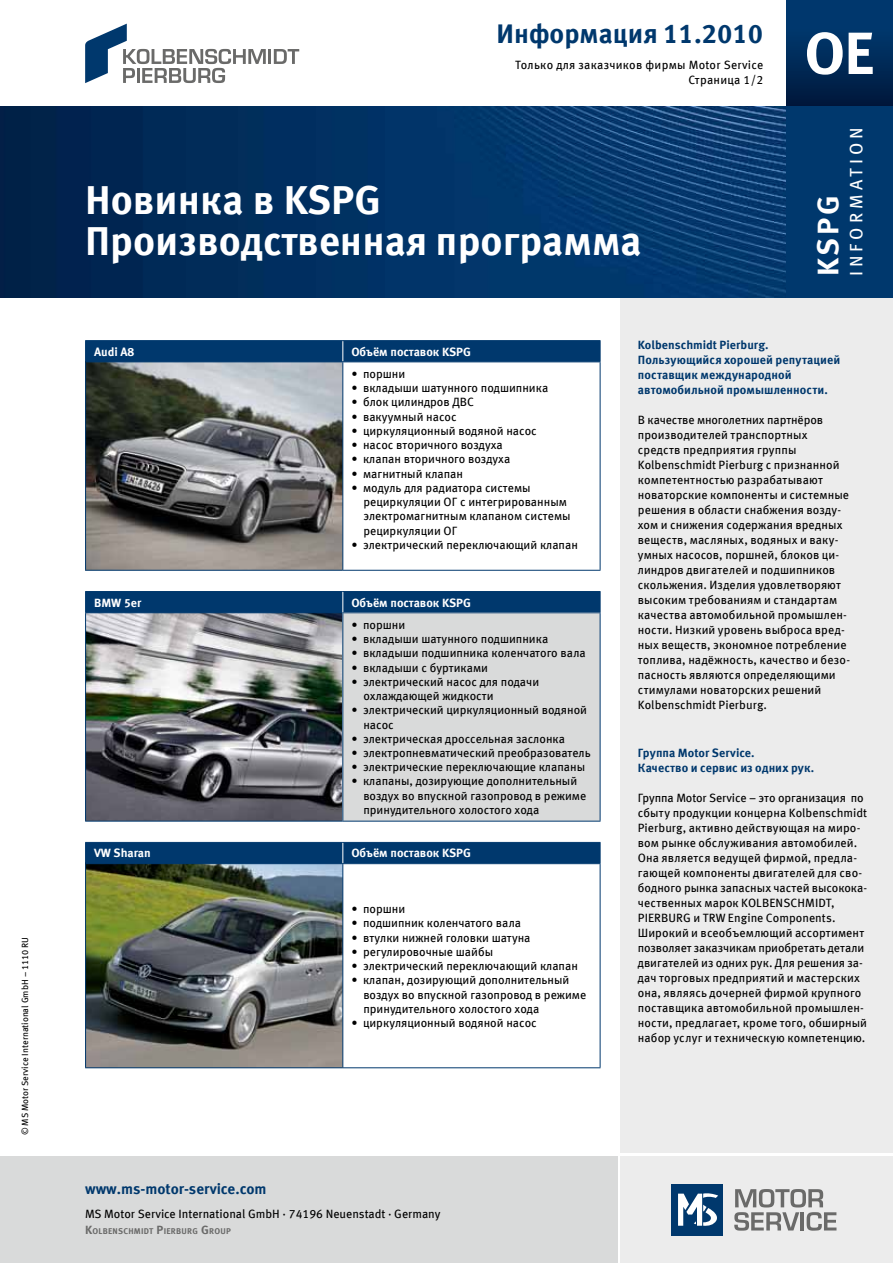
<style>
.page{position:relative;width:893px;height:1263px;background:#fff}
.page>*{position:absolute;margin:0;border:0;box-sizing:border-box;transform-origin:0 0}
.t1{font:700 40.5px/41.1px "Meta OFC";color:#fff}
.t2{font:700 30px "Meta OFC";color:#fff}
.t3{font:700 27px "Meta OFC";color:#00386d}
.t4{font:18px "Meta OFC";color:#fff}
.t5{font:700 15px "Meta OFC";color:#00386d}
.t6{font:12px/15px "Meta OFC";color:#000}
.t7{font:700 12px/15px "Meta OFC";letter-spacing:.005em;color:#00386d}
.t8{font:700 12px "Meta OFC";color:#fff}
.t9{font:12px/15px "Meta OFC";letter-spacing:.02em;color:#000;text-align:right}
.t10{font:9px "Meta OFC";color:#000}
.t11{font:700 8.4px "Meta OFC";letter-spacing:.03em;color:#6a6a69}
.s1{font-size:12px}
</style>
<div class="page">
<div style="left:86px;top:341px;width:514px;height:20px;background:#00386d"></div>
<img style="left:86px;top:362px;width:514px;height:705px">
<div style="left:343px;top:613px;width:257px;height:208px;background:#d9dada"></div>
<svg style="left:342px;top:341px;width:1px;height:20px"></svg>
<svg style="left:342px;top:822px;width:1px;height:41px"></svg>
<hr style="left:342px;top:362px;width:1px;height:208px;background:#00386d">
<hr style="left:342px;top:613px;width:1px;height:208px;background:#00386d">
<hr style="left:342px;top:864px;width:1px;height:203px;background:#00386d">
<svg style="left:342px;top:571px;width:1px;height:41px"></svg>
<hr style="left:85px;top:362px;width:1px;height:208px;background:#00386d">
<hr style="left:600px;top:362px;width:1px;height:208px;background:#00386d">
<hr style="left:85px;top:570px;width:258px;height:1px;background:#00386d">
<hr style="left:343px;top:570px;width:257px;height:1px;background:#00386d">
<hr style="left:85px;top:340px;width:258px;height:1px;background:#00386d">
<svg style="left:85px;top:341px;width:1px;height:20px"></svg>
<hr style="left:343px;top:340px;width:257px;height:1px;background:#00386d">
<svg style="left:600px;top:341px;width:1px;height:20px"></svg>
<hr style="left:85px;top:361px;width:258px;height:1px;background:#00386d">
<hr style="left:343px;top:361px;width:257px;height:1px;background:#00386d">
<hr style="left:85px;top:612px;width:258px;height:1px;background:#00386d">
<hr style="left:343px;top:612px;width:257px;height:1px;background:#00386d">
<hr style="left:85px;top:591px;width:258px;height:1px;background:#00386d">
<svg style="left:85px;top:591px;width:1px;height:21px"></svg>
<hr style="left:343px;top:591px;width:257px;height:1px;background:#00386d">
<svg style="left:600px;top:591px;width:1px;height:21px"></svg>
<hr style="left:85px;top:613px;width:1px;height:208px;background:#00386d">
<hr style="left:600px;top:613px;width:1px;height:208px;background:#00386d">
<hr style="left:85px;top:821px;width:258px;height:1px;background:#00386d">
<hr style="left:343px;top:821px;width:257px;height:1px;background:#00386d">
<hr style="left:85px;top:863px;width:258px;height:1px;background:#00386d">
<hr style="left:343px;top:863px;width:257px;height:1px;background:#00386d">
<hr style="left:85px;top:842px;width:258px;height:1px;background:#00386d">
<svg style="left:85px;top:843px;width:1px;height:20px"></svg>
<hr style="left:343px;top:842px;width:257px;height:1px;background:#00386d">
<svg style="left:600px;top:843px;width:1px;height:20px"></svg>
<hr style="left:85px;top:864px;width:1px;height:203px;background:#00386d">
<hr style="left:600px;top:864px;width:1px;height:203px;background:#00386d">
<hr style="left:85px;top:1067px;width:258px;height:1px;background:#00386d">
<hr style="left:343px;top:1067px;width:257px;height:1px;background:#00386d">
<div style="left:621px;top:298px;width:272px;height:855px;background:#ececec"></div>
<img style="left:0;top:106px;width:787px;height:192px">
<div style="left:621px;top:1157px;width:272px;height:106px;background:#ececec"></div>
<div style="left:0;top:1157px;width:617px;height:106px;background:#d9dada"></div>
<div style="left:672px;top:1184px;width:51px;height:51px;background:#00386d"></div>
<svg style="left:678px;top:1193px;width:40px;height:33px"></svg>
<svg style="left:734px;top:1189px;width:102px;height:42px"></svg>
<hr style="left:268px;top:49px;width:3px;height:15px;background:#6a6a69">
<svg style="left:274px;top:49px;width:25px;height:15px"></svg>
<svg style="left:85px;top:24px;width:181px;height:59px"></svg>
<div style="left:787px;top:0;width:106px;height:107px;background:linear-gradient(to bottom,#003e78,#001a3e)"></div>
<svg style="left:807px;top:32px;width:66px;height:43px"></svg>
<div style="left:787px;top:106px;width:106px;height:192px;background:#00386d"></div>
<p class="t10" style="left:19px;top:1135px;width:200px;rotate:-90deg">© MS Motor Service International GmbH – 1110 RU</p>
<h3 class="t3" style="left:497px;top:16px;width:268px">Информация 11.2010</h3>
<p class="t9" style="left:515px;top:57px;width:249px">Только для заказчиков фирмы Motor Service<br>Страница 1/2</p>
<h1 class="t1" style="left:85px;top:180px;width:558px">Новинка в KSPG<br>Производственная программа</h1>
<h2 class="t2" style="left:809px;top:276px;width:78px;rotate:-90deg">kspg</h2>
<h3 class="t4" style="left:845px;top:276px;width:148px;rotate:-90deg">In formation</h3>
<p class="t8" style="left:94px;top:344px;width:42px">Audi A8</p>
<p class="t8" style="left:351px;top:344px;width:121px">Объём поставок KSPG</p>
<p class="t6" style="left:351px;top:366px;width:55px">• поршни</p>
<p class="t6" style="left:351px;top:381px;width:198px">• вкладыши шатунного подшипника</p>
<p class="t6" style="left:351px;top:395px;width:124px">• блок цилиндров ДВС</p>
<p class="t6" style="left:351px;top:409px;width:107px">• вакуумный насос</p>
<p class="t6" style="left:351px;top:423px;width:187px">• циркуляционный водяной насос</p>
<p class="t6" style="left:351px;top:438px;width:153px">• насос вторичного воздуха</p>
<p class="t6" style="left:351px;top:452px;width:160px">• клапан вторичного воздуха</p>
<p class="t6" style="left:351px;top:466px;width:113px">• магнитный клапан</p>
<p class="t6" style="left:363px;top:481px;width:209px;line-height:14.2px;text-indent:-12px">• модуль для радиатора системы рециркуляции ОГ с интегрированным электромагнитным клапаном системы рециркуляции ОГ</p>
<p class="t6" style="left:351px;top:537px;width:228px">• электрический переключающий клапан</p>
<p class="t8" style="left:94px;top:595px;width:49px">BMW 5er</p>
<p class="t8" style="left:351px;top:595px;width:121px">Объём поставок KSPG</p>
<p class="t6" style="left:351px;top:617px;width:55px">• поршни</p>
<p class="t6" style="left:351px;top:631px;width:198px">• вкладыши шатунного подшипника</p>
<p class="t6" style="left:351px;top:646px;width:236px">• вкладыши подшипника коленчатого вала</p>
<p class="t6" style="left:351px;top:660px;width:138px">• вкладыши с буртиками</p>
<p class="t6" style="left:363px;top:674px;width:177px;line-height:14.2px;text-indent:-12px">• электрический насос для подачи охлаждающей жидкости</p>
<p class="t6" style="left:363px;top:703px;width:225px;line-height:14.2px;text-indent:-12px">• электрический циркуляционный водяной насос</p>
<p class="t6" style="left:351px;top:731px;width:215px">• электрическая дросcельная заслонка</p>
<p class="t6" style="left:351px;top:745px;width:241px">• электропневматический преобразователь</p>
<p class="t6" style="left:351px;top:760px;width:235px">• электрические переключающие клапаны</p>
<p class="t6" style="left:363px;top:774px;width:225px;line-height:14.2px;text-indent:-12px">• клапаны, дозирующие дополнительный воздух во впускной газопровод в режиме принудительного холостого хода</p>
<p class="t8" style="left:94px;top:846px;width:58px">VW Sharan</p>
<p class="t8" style="left:351px;top:846px;width:121px">Объём поставок KSPG</p>
<p class="t6" style="left:351px;top:901px;width:55px">• поршни</p>
<p class="t6" style="left:351px;top:916px;width:171px">• подшипник коленчатого вала</p>
<p class="t6" style="left:351px;top:930px;width:181px">• втулки нижней головки шатуна</p>
<p class="t6" style="left:351px;top:944px;width:143px">• регулировочные шайбы</p>
<p class="t6" style="left:351px;top:958px;width:228px">• электрический переключающий клапан</p>
<p class="t6" style="left:363px;top:973px;width:225px;line-height:14.2px;text-indent:-12px">• клапан, дозирующий дополнительный воздух во впускной газопровод в режиме принудительного холостого хода</p>
<p class="t6" style="left:351px;top:1015px;width:187px">• циркуляционный водяной насос</p>
<p class="t7" style="left:638px;top:338px;width:204px">Kolbenschmidt Pierburg.<br>Пользующийся хорошей репутацией поставщик международной автомобильной промышленности.</p>
<p class="t6" style="left:638px;top:413px;width:214px">В качестве многолетних партнёров производителей транспортных средств предприятия группы Kolbenschmidt Pierburg с признанной компетентностью разрабатывают новаторские компоненты и системные решения в области снабжения возду&shy;хом и снижения содержания вредных веществ, масляных, водяных и ваку&shy;умных насосов, поршней, блоков ци&shy;линдров двигателей и подшипников скольжeния. Изделия удовлетворяют высоким требованиям и стандартам качества автомобильной промышлен&shy;ности. Низкий уровень выброса вред&shy;ных веществ, экономное потребление топлива, надёжность, качество и безо&shy;пасность являются определяющими стимулами новаторских решений Kolbenschmidt Pierburg.</p>
<p class="t7" style="left:638px;top:745px;width:178px">Группа Motor Service.<br>Качество и сервис из одних рук.</p>
<p class="t6" style="left:638px;top:790px;width:231px">Группа Motor Service – это организация по сбыту продукции концерна Kolbenschmidt Pierburg, активно действующая на миро&shy;вом рынке обслуживания автомобилей.<br>Она является ведущей фирмой, предла&shy;гающей компоненты двигателей для сво&shy;бодного рынка запасных частей высокока&shy;чественных марок KOLBENSCHMIDT, PIERBURG и TRW Engine Components.<br>Широкий и всеобъемлющий ассортимент позволяет заказчикам приобретать детали двигателей из одних рук. Для решения за&shy;дач торговых предприятий и мастерских она, являясь дочерней фирмой крупного поставщика автомобильной промышлен&shy;ности, предлагает, кроме того, обширный набор услуг и техническую компетенцию.</p>
<p class="t5" style="left:85px;top:1179px;width:183px">www.ms-motor-service.com</p>
<p class="t6" style="left:85px;top:1206px;width:357px">MS Motor Service International GmbH · 74196 Neuenstadt · Germany</p>
<p class="t11" style="left:85px;top:1226px;width:147px"><span class="s1">K</span>OLBENSCHMIDT <span class="s1">P</span>IERBURG <span class="s1">G</span> ROUP</p>
</div>
